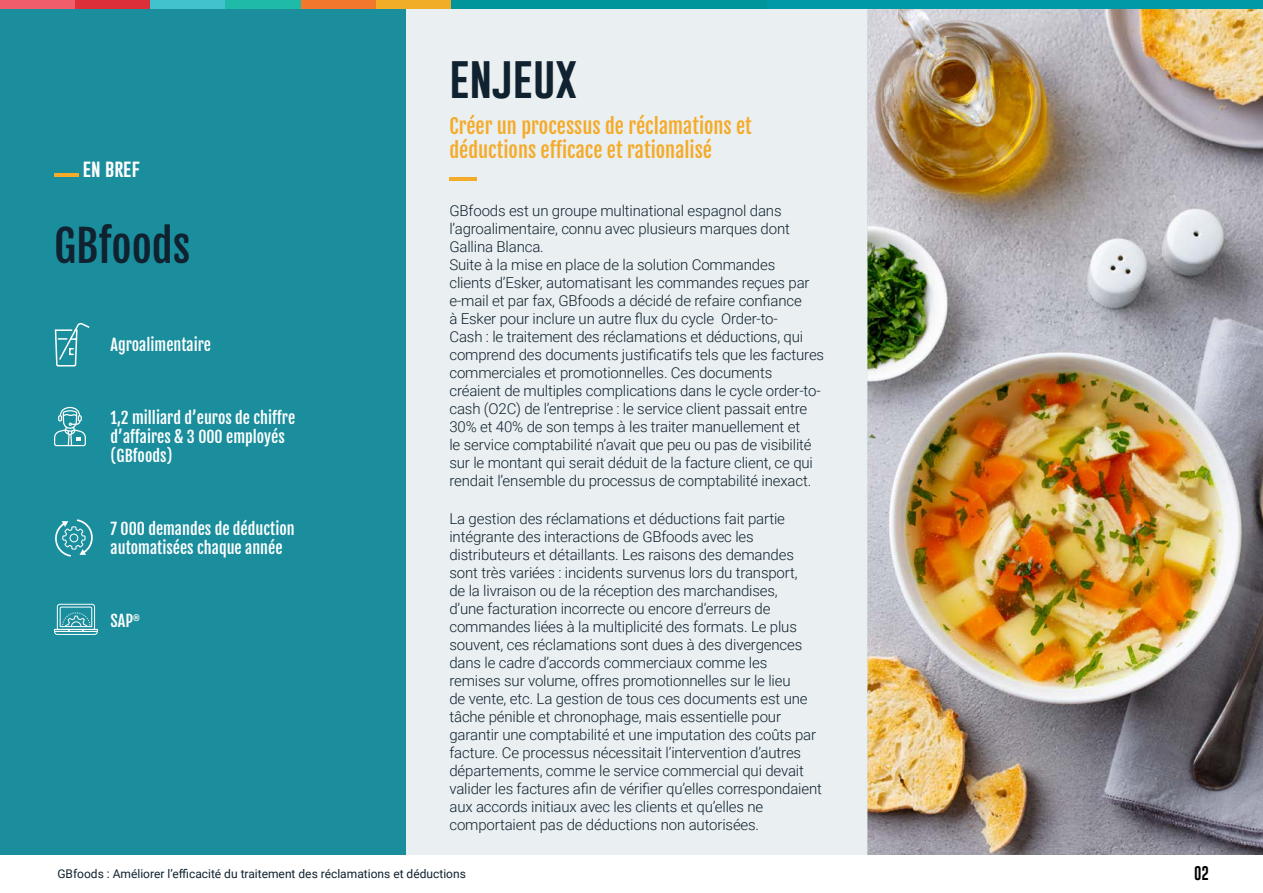
<style>
.page{position:relative;width:1263px;height:893px;background:#fff}
.page>*{position:absolute;margin:0;border:0;box-sizing:border-box;transform-origin:0 0}
.t1{font:43.5px "Fjalla One";color:#10222f}
.t2{font:43.5px "Gobold";color:#10222f}
.t3{font:20.25px/23.2px "Fjalla One";color:#f5ab2a}
.t4{font:18.15px "Gobold";color:#fff}
.t5{font:15.9px/19px "Fjalla One";color:#fff}
.t6{font:300 15px/18px "Roboto";letter-spacing:-.01em;color:#10222f}
.t7{font:14.4px "Gobold";color:#000}
.t8{font:12px "Roboto";color:#10222f}
</style>
<div class="page">
<img style="left:867px;top:9px;width:396px;height:846px">
<div style="left:0;top:4px;width:867px;height:889px;background:#eaeff1"></div>
<div style="left:0;top:0;width:405px;height:893px;background:#1a8e9d"></div>
<hr style="left:54px;top:173px;width:25px;height:4px;background:#f5ab2a">
<svg style="left:55px;top:519px;width:38px;height:38px"></svg>
<hr style="left:449px;top:177px;width:28px;height:4px;background:#f5ab2a">
<svg style="left:54px;top:323px;width:36px;height:123px"></svg>
<svg style="left:54px;top:604px;width:44px;height:31px"></svg>
<div style="left:0;top:855px;width:1263px;height:38px;background:#fff"></div>
<div style="left:0;top:0;width:1263px;height:9px;background:#0099a8"></div>
<div style="left:0;top:0;width:75px;height:9px;background:#f15d6b"></div>
<div style="left:75px;top:0;width:76px;height:9px;background:#db303a"></div>
<div style="left:150px;top:0;width:76px;height:9px;background:#41c2cd"></div>
<div style="left:226px;top:0;width:75px;height:9px;background:#1fbaa8"></div>
<div style="left:301px;top:0;width:75px;height:9px;background:#f4782c"></div>
<div style="left:376px;top:0;width:75px;height:9px;background:#f1ac28"></div>
<div style="left:451px;top:0;width:316px;height:9px;background:#00959b"></div>
<p class="t4" style="left:83px;top:157px;width:58px">EN BREF</p>
<h1 class="t2" style="left:449px;top:50px;width:129px">ENJEUX</h1>
<h2 class="t3" style="left:449px;top:115px;width:304px">Créer un processus de réclamations et déductions efficace et rationalisé</h2>
<p class="t6" style="left:449px;top:201px;width:376px">GBfoods est un groupe multinational espagnol dans l’agroalimentaire, connu avec plusieurs marques dont Gallina Blanca.<br>Suite à la mise en place de la solution Commandes<br>clients d’Esker, automatisant les commandes reçues par e-mail et par fax, GBfoods a décidé de refaire confiance<br>à Esker pour inclure un autre flux du cycle Order-to-<br>Cash : le traitement des réclamations et déductions, qui comprend des documents justificatifs tels que les factures commerciales et promotionnelles. Ces documents créaient de multiples complications dans le cycle order-to&shy;cash (O2C) de l’entreprise : le service client passait entre 30% et 40% de son temps à les traiter manuellement et<br>le service comptabilité n’avait que peu ou pas de visibilité sur le montant qui serait déduit de la facture client, ce qui rendait l’ensemble du processus de comptabilité inexact.</p>
<p class="t6" style="left:449px;top:509px;width:374px">La gestion des réclamations et déductions fait partie intégrante des interactions de GBfoods avec les distributeurs et détaillants. Les raisons des demandes sont très variées : incidents survenus lors du transport,<br>de la livraison ou de la réception des marchandises,<br>d’une facturation incorrecte ou encore d’erreurs de commandes liées à la multiplicité des formats. Le plus souvent, ces réclamations sont dues à des divergences dans le cadre d’accords commerciaux comme les remises sur volume, offres promotionnelles sur le lieu<br>de vente, etc. La gestion de tous ces documents est une tâche pénible et chronophage, mais essentielle pour garantir une comptabilité et une imputation des coûts par facture. Ce processus nécessitait l’intervention d’autres départements, comme le service commercial qui devait valider les factures afin de vérifier qu’elles correspondaient aux accords initiaux avec les clients et qu’elles ne comportaient pas de déductions non autorisées.</p>
<p class="t8" style="left:57px;top:865px;width:410px">GBfoods : Améliorer l’efficacité du traitement des réclamations et déductions</p>
<p class="t7" style="left:1194px;top:864px;width:16px">02</p>
<h1 class="t1" style="left:54px;top:220px;width:138px">GBfoods</h1>
<p class="t5" style="left:111px;top:335px;width:102px">Agroalimentaire</p>
<p class="t5" style="left:111px;top:408px;width:186px">1,2 milliard d’euros de chiffre d’affaires &amp; 3 000 employés (GBfoods)</p>
<p class="t5" style="left:111px;top:519px;width:186px">7 000 demandes de déduction automatisées chaque année</p>
<p class="t5" style="left:111px;top:612px;width:31px">SAP<sup>®</sup></p>
</div>
